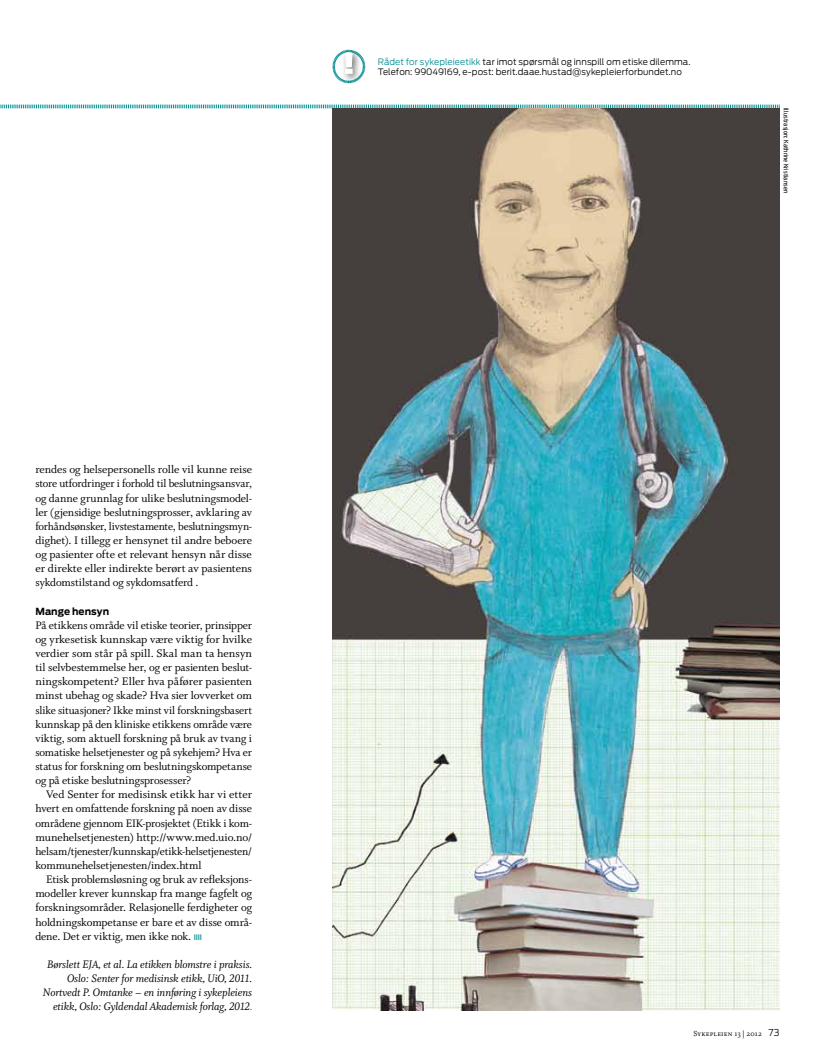
<style>
.page{position:relative;width:815px;height:1053px;background:#fff}
.page>*{position:absolute;margin:0;border:0;box-sizing:border-box;transform-origin:0 0}
.t1{font:12.12px/14.1px "Whitman Roman LF";letter-spacing:-.01em;color:#000;text-align:justify}
.t2{font:12.12px/14.1px "Whitman Italic LF";letter-spacing:-.01em;color:#000;text-align:right}
.t3{font:700 9.75px "Antenna";letter-spacing:.005em;color:#000}
.t4{font:300 8.75px/10.5px "Antenna";letter-spacing:.005em;color:#000}
.t5{font:8.12px "Whitman Small Caps Os F";letter-spacing:.02em;color:#000}
.t6{font:6.25px "Antenna Cond";letter-spacing:.02em;color:#000}
.s1{font-family:"Antenna";font-weight:700;font-size:5.88px;color:#008e93}
.s2{font-size:9.38px}
.s3{color:#008e93}
.s4{font-family:"Antenna";font-weight:300;font-size:9.38px}
</style>
<div class="page">
<svg style="left:332px;top:49px;width:34px;height:35px"></svg>
<svg style="left:0;top:104px;width:780px;height:5px;background:#91cdd0"></svg>
<img style="left:332px;top:108px;width:448px;height:902px">
<p class="t1" style="left:35px;top:462px;width:218px">rendes og helsepersonells rolle vil kunne reise store utfordringer i forhold til beslutningsansvar, og danne grunnlag for ulike beslutningsmodel&shy;ler (gjensidige beslutningsprosser, avklaring av forhåndsønsker, livstestamente, beslutningsmyn&shy;dighet). I tillegg er hensynet til andre beboere og pasienter ofte et relevant hensyn når disse er direkte eller indirekte berørt av pasientens sykdomstilstand og sykdomsatferd .</p>
<p class="t3" style="left:35px;top:605px;width:75px">Mange hensyn</p>
<p class="t1" style="left:35px;top:618px;width:218px">På etikkens område vil etiske teorier, prinsipper og yrkesetisk kunnskap være viktig for hvilke verdier som står på spill. Skal man ta hensyn til selvbestemmelse her, og er pasienten beslut&shy;ningskompetent? Eller hva påfører pasienten minst ubehag og skade? Hva sier lovverket om slike situasjoner? Ikke minst vil forskningsbasert kunnskap på den kliniske etikkens område være viktig, som aktuell forskning på bruk av tvang i somatiske helsetjenester og på sykehjem? Hva er status for forskning om beslutningskompetanse og på etiske beslutningsprosesser?</p>
<p class="t1" style="left:35px;top:787px;width:218px;text-indent:11px">Ved Senter for medisinsk etikk har vi etter hvert en omfattende forskning på noen av disse områdene gjennom EIK-prosjektet (Etikk i kom&shy;munehelsetjenesten) http://www.med.uio.no/ helsam/tjenester/kunnskap/etikk-helsetjenesten/ kommunehelsetjenesten/index.html</p>
<p class="t1" style="left:35px;top:872px;width:218px;text-indent:11px">Etisk problemsløsning og bruk av refleksjons&shy;modeller krever kunnskap fra mange fagfelt og forskningsområder. Relasjonelle ferdigheter og holdningskompetanse er bare et av disse områ&shy;dene. Det er viktig, men ikke nok. <span class="s1">||||</span></p>
<p class="t2" style="left:43px;top:957px;width:211px">Børslett EJA, et al. La etikken blomstre i praksis.<br>Oslo: Senter for medisinsk etikk, UiO, 2011.<br>Nortvedt P. Omtanke – en innføring i sykepleiens etikk, Oslo: Gyldendal Akademisk forlag, 2012<span class="s2">.</span></p>
<p class="t4" style="left:378px;top:56px;width:314px"><span class="s3">Rådet for sykepleieetikk</span> tar imot spørsmål og innspill om etiske dilemma.<br>Telefon: 99049169, e-post: berit.daae.hustad@sykepleierforbundet.no</p>
<p class="t6" style="left:790px;top:108px;width:87px;rotate:90deg">Illustrasjon: Kathrine Kristiansen</p>
<p class="t5" style="left:693px;top:1029px;width:88px">Sykepleien 13 | 2012 <span class="s4">73</span></p>
</div>
